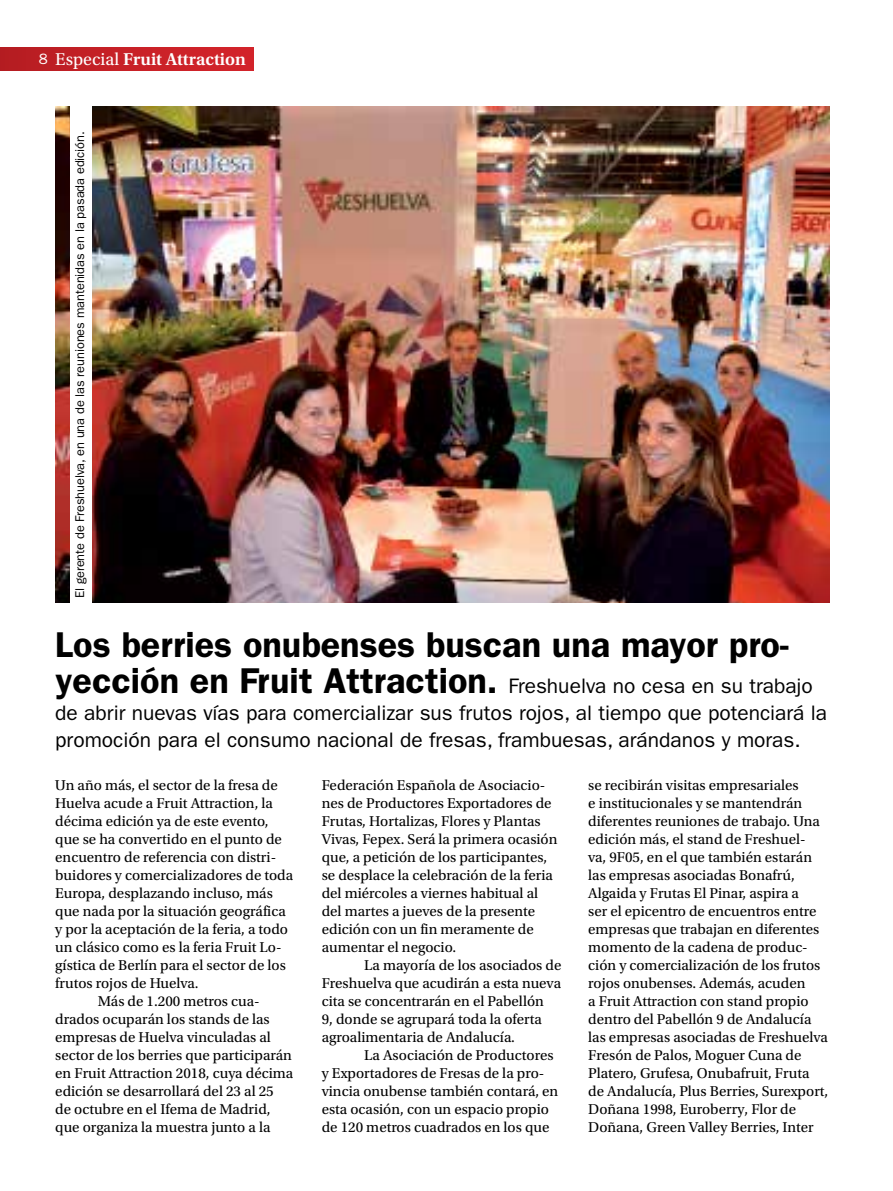
<style>
.page{position:relative;width:893px;height:1191px;background:#fff}
.page>*{position:absolute;margin:0;border:0;box-sizing:border-box;transform-origin:0 0}
.t1{font:600 36px "ITC Franklin Gothic Std";color:#000}
.t2{font:21px/27px "ITC Franklin Gothic Std";color:#000}
.t3{font:600 18px "Utopia Std";color:#fff}
.t4{font:15px/18px "Utopia Std";color:#000}
.t5{font:15px "ITC Franklin Gothic Std";color:#fff}
.t6{font:12.75px "ITC Franklin Gothic Std";letter-spacing:-.005em;color:#000}
.s1{font-weight:400}
.s2{font-weight:600;font-size:36px}
</style>
<div class="page">
<div style="left:0;top:47px;width:253px;height:24px;background:linear-gradient(to right,#b71d22,#d5242b)"></div>
<img style="left:55px;top:106px;width:774px;height:497px">
<div style="left:70px;top:105px;width:22px;height:498px;background:#fff"></div>
<p class="t5" style="left:39px;top:51px;width:11px">8</p>
<p class="t3" style="left:55px;top:49px;width:192px"><span class="s1">Especial</span> Fruit Attraction</p>
<p class="t6" style="left:73px;top:598px;width:469px;rotate:-90deg">El gerente de Freshuelva, en una de las reuniones mantenidas en la pasada edición.</p>
<h1 class="t1" style="left:55px;top:623px;width:735px">Los berries onubenses buscan una mayor pro-</h1>
<h2 class="t2" style="left:55px;top:672px;width:773px"><span class="s2">yección en Fruit Attraction.</span> Freshuelva no cesa en su trabajo de abrir nuevas vías para comercializar sus frutos rojos, al tiempo que potenciará la promoción para el consumo nacional de fresas, frambuesas, arándanos y moras.</h2>
<p class="t4" style="left:322px;top:776px;width:237px">Federación Española de Asociacio&shy;nes de Productores Exportadores de Frutas, Hortalizas, Flores y Plantas Vivas, Fepex. Será la primera ocasión que, a petición de los participantes, se desplace la celebración de la feria del miércoles a viernes habitual al del martes a jueves de la presente edición con un fin meramente de aumentar el negocio.</p>
<p class="t4" style="left:322px;top:956px;width:241px;text-indent:43px">La mayoría de los asociados de Freshuelva que acudirán a esta nueva cita se concentrarán en el Pabellón<br>9, donde se agrupará toda la oferta agroalimentaria de Andalucía.</p>
<p class="t4" style="left:322px;top:1046px;width:238px;text-indent:43px">La Asociación de Productores y Exportadores de Fresas de la pro&shy;vincia onubense también contará, en esta ocasión, con un espacio propio de 120 metros cuadrados en los que</p>
<p class="t4" style="left:55px;top:776px;width:224px">Un año más, el sector de la fresa de</p>
<p class="t4" style="left:55px;top:794px;width:219px">Huelva acude a Fruit Attraction, la</p>
<p class="t4" style="left:55px;top:812px;width:215px">décima edición ya de este evento,</p>
<p class="t4" style="left:55px;top:830px;width:228px">que se ha convertido en el punto de</p>
<p class="t4" style="left:55px;top:848px;width:222px">encuentro de referencia con distri-</p>
<p class="t4" style="left:55px;top:866px;width:239px">buidores y comercializadores de toda</p>
<p class="t4" style="left:55px;top:884px;width:219px">Europa, desplazando incluso, más</p>
<p class="t4" style="left:55px;top:902px;width:232px">que nada por la situación geográfica</p>
<p class="t4" style="left:55px;top:920px;width:234px">y por la aceptación de la feria, a todo</p>
<p class="t4" style="left:55px;top:938px;width:228px">un clásico como es la feria Fruit Lo-</p>
<p class="t4" style="left:55px;top:956px;width:232px">gística de Berlín para el sector de los</p>
<p class="t4" style="left:55px;top:974px;width:145px">frutos rojos de Huelva.</p>
<p class="t4" style="left:98px;top:992px;width:163px">Más de 1.200 metros cua-</p>
<p class="t4" style="left:55px;top:1010px;width:216px">drados ocuparán los stands de las</p>
<p class="t4" style="left:55px;top:1028px;width:217px">empresas de Huelva vinculadas al</p>
<p class="t4" style="left:55px;top:1046px;width:238px">sector de los berries que participarán</p>
<p class="t4" style="left:55px;top:1064px;width:240px">en Fruit Attraction 2018, cuya décima</p>
<p class="t4" style="left:55px;top:1082px;width:220px">edición se desarrollará del 23 al 25</p>
<p class="t4" style="left:55px;top:1100px;width:217px">de octubre en el Ifema de Madrid,</p>
<p class="t4" style="left:55px;top:1118px;width:217px">que organiza la muestra junto a la</p>
<p class="t4" style="left:588px;top:776px;width:242px">se recibirán visitas empresariales<br>e institucionales y se mantendrán diferentes reuniones de trabajo. Una edición más, el stand de Freshuel-<br>va, 9F05, en el que también estarán las empresas asociadas Bonafrú, Algaida y Frutas El Pinar, aspira a<br>ser el epicentro de encuentros entre empresas que trabajan en diferentes momento de la cadena de produc&shy;ción y comercialización de los frutos rojos onubenses. Además, acuden<br>a Fruit Attraction con stand propio dentro del Pabellón 9 de Andalucía las empresas asociadas de Freshuelva Fresón de Palos, Moguer Cuna de Platero, Grufesa, Onubafruit, Fruta de Andalucía, Plus Berries, Surexport, Doñana 1998, Euroberry, Flor de Doñana, Green Valley Berries, Inter</p>
</div>
